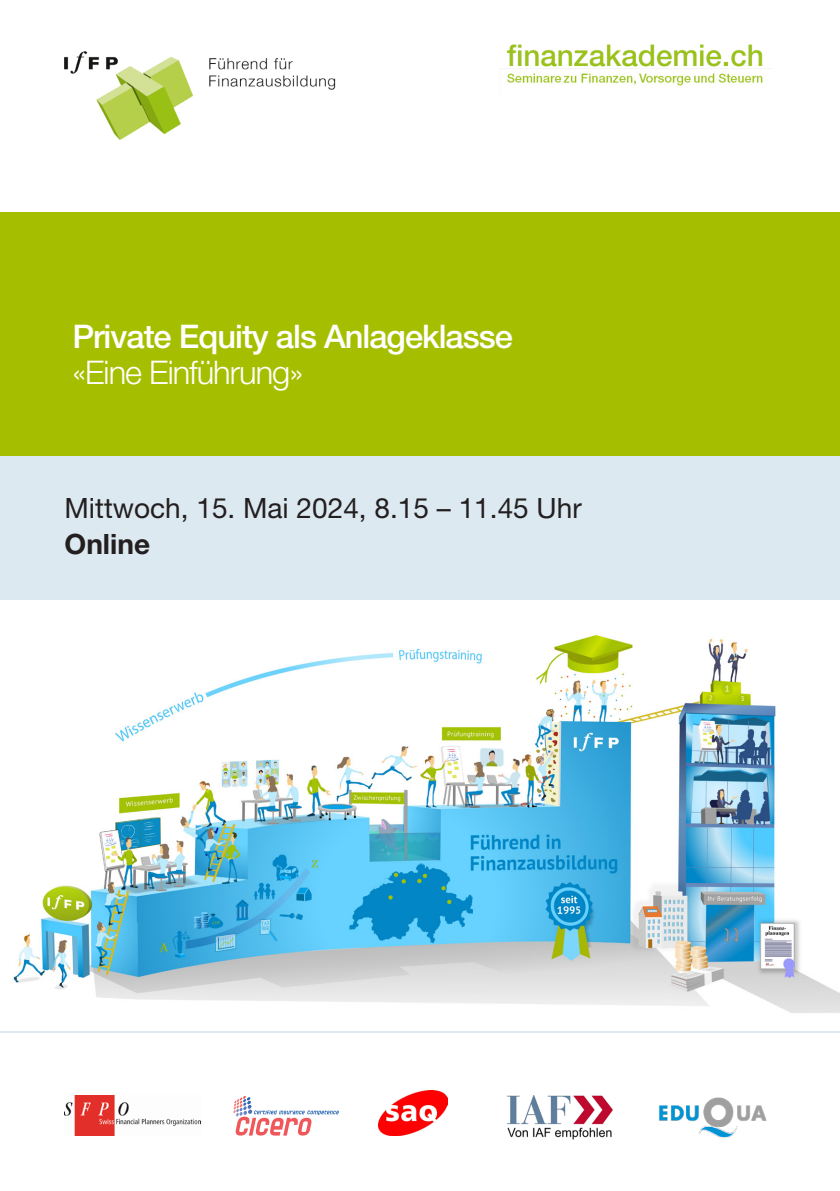
<style>
.page{position:relative;width:840px;height:1191px;background:#fff}
.page>*{position:absolute;margin:0;border:0;box-sizing:border-box;transform-origin:0 0}
.t1{font:500 32.6px "Helvetica Neue LT Std";letter-spacing:-.03em;color:#fff}
.Copy{font:300 32.6px "Helvetica Neue LT Pro";letter-spacing:-.03em;color:#fff}
.t2{font:28px/36px "Helvetica Neue LT Pro";color:#231f20}
.s1{font-weight:700}
</style>
<div class="page">
<div style="left:0;top:456px;width:839px;height:576px;background:#dde9f0"></div>
<img style="left:0;top:600px;width:839px;height:430px">
<div style="left:0;top:213px;width:839px;height:243px;background:#a5bf00"></div>
<img style="left:64px;top:51px;width:272px;height:88px">
<img style="left:501px;top:44px;width:262px;height:42px">
<img style="left:64px;top:1095px;width:137px;height:40px">
<svg style="left:233px;top:1096px;width:106px;height:39px"></svg>
<img style="left:378px;top:1090px;width:69px;height:45px">
<img style="left:506px;top:1095px;width:107px;height:45px">
<img style="left:659px;top:1097px;width:108px;height:41px">
<p class="t1" style="left:72px;top:316px;width:442px">Private Equity als Anlageklasse</p>
<p class="Copy" style="left:72px;top:352px;width:232px">«Eine Einführung»</p>
<p class="t2" style="left:64px;top:489px;width:518px">Mittwoch, 15. Mai 2024, 8.15 – 11.45 Uhr<br><span class="s1">Online</span></p>
</div>
